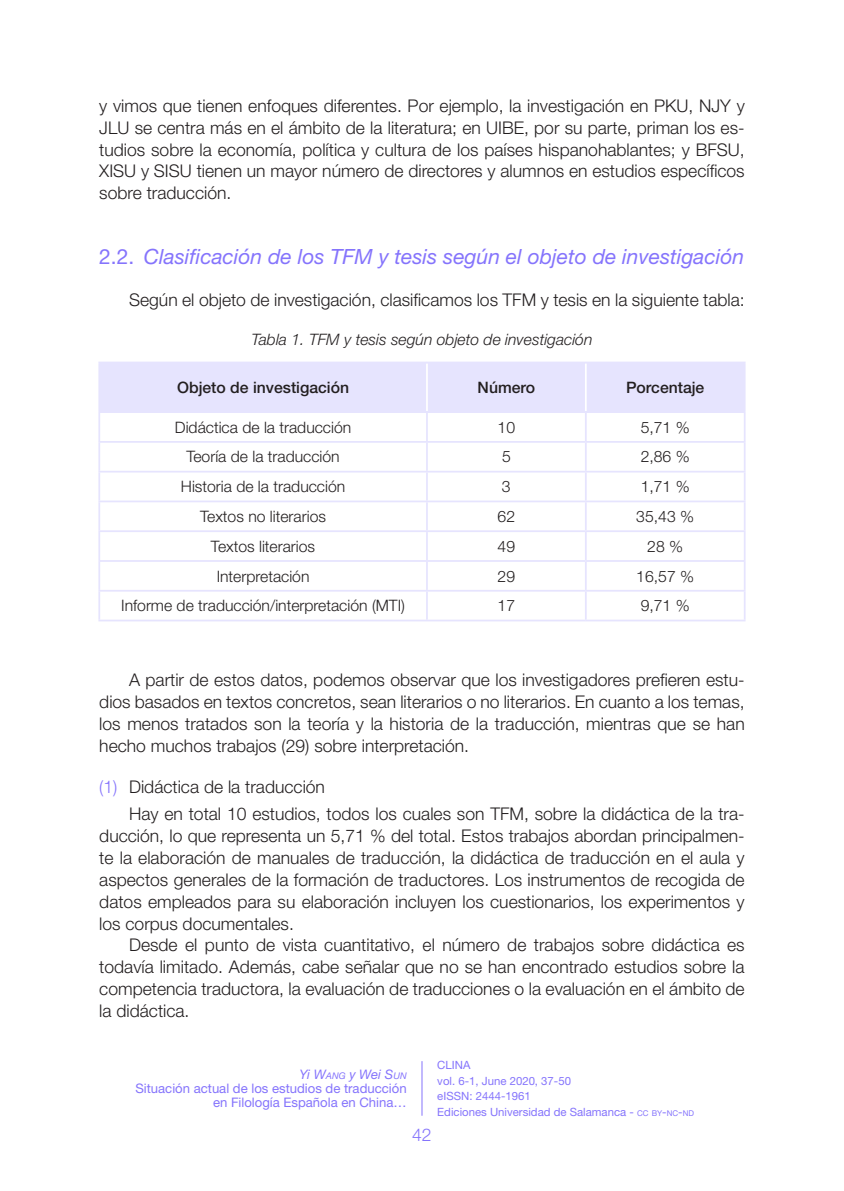
<style>
.page{position:relative;width:844px;height:1191px;background:#fff}
.page>*{position:absolute;margin:0;border:0;box-sizing:border-box;transform-origin:0 0}
.t1{font:italic 21px "Helvetica Neue LT Std";color:#8574fc}
.t2{font:300 17.5px/21.9px "Helvetica Neue LT Std";color:#231f20;text-align:justify}
.t3{font:300 17.5px "Helvetica Neue LT Std";color:#8574fc}
.t4{font:300 15.75px "Helvetica Neue LT Std";color:#231f20}
.t5{font:italic 300 15.75px "Helvetica Neue LT Std";color:#231f20}
.t6{font:500 15.75px "Helvetica Neue LT Std";color:#231f20}
.t7{font:13.12px/14px "Helvetica Neue LT Std";color:#8574fc;text-align:right}
.t8{font:11.38px/15.4px "Helvetica Neue LT Std";color:#8574fc}
.s1{font-style:normal}
.s2{color:#8574fc}
.s3{font-style:italic}
.s4{font-style:italic;font-size:9.1px}
.s5{font-size:8.05px}
.s6{font-style:inherit}
</style>
<div class="page">
<hr style="left:421px;top:1061px;width:1px;height:54px;background:#8574fc">
<hr style="left:98px;top:441px;width:329px;height:2px;background:#e6e4fe">
<hr style="left:585px;top:441px;width:160px;height:2px;background:#e6e4fe">
<hr style="left:98px;top:471px;width:329px;height:1px;background:#e6e4fe">
<hr style="left:585px;top:471px;width:160px;height:1px;background:#e6e4fe">
<hr style="left:98px;top:500px;width:329px;height:2px;background:#e6e4fe">
<hr style="left:585px;top:500px;width:160px;height:2px;background:#e6e4fe">
<hr style="left:98px;top:530px;width:329px;height:2px;background:#e6e4fe">
<hr style="left:585px;top:530px;width:160px;height:2px;background:#e6e4fe">
<hr style="left:98px;top:560px;width:329px;height:2px;background:#e6e4fe">
<hr style="left:585px;top:560px;width:160px;height:2px;background:#e6e4fe">
<hr style="left:98px;top:590px;width:329px;height:1px;background:#e6e4fe">
<svg style="left:100px;top:363px;width:644px;height:256px"></svg>
<hr style="left:585px;top:590px;width:160px;height:1px;background:#e6e4fe">
<hr style="left:584px;top:591px;width:2px;height:28px;background:#e6e4fe">
<hr style="left:98px;top:413px;width:2px;height:28px;background:#e6e4fe">
<hr style="left:743px;top:413px;width:2px;height:28px;background:#e6e4fe">
<hr style="left:98px;top:443px;width:2px;height:28px;background:#e6e4fe">
<hr style="left:743px;top:443px;width:2px;height:28px;background:#e6e4fe">
<hr style="left:98px;top:472px;width:2px;height:28px;background:#e6e4fe">
<hr style="left:743px;top:472px;width:2px;height:28px;background:#e6e4fe">
<hr style="left:98px;top:502px;width:2px;height:28px;background:#e6e4fe">
<hr style="left:743px;top:502px;width:2px;height:28px;background:#e6e4fe">
<hr style="left:98px;top:532px;width:2px;height:28px;background:#e6e4fe">
<hr style="left:743px;top:532px;width:2px;height:28px;background:#e6e4fe">
<hr style="left:98px;top:562px;width:2px;height:28px;background:#e6e4fe">
<hr style="left:743px;top:562px;width:2px;height:28px;background:#e6e4fe">
<hr style="left:98px;top:591px;width:2px;height:28px;background:#e6e4fe">
<hr style="left:743px;top:591px;width:2px;height:28px;background:#e6e4fe">
<hr style="left:98px;top:619px;width:329px;height:2px;background:#e6e4fe">
<hr style="left:427px;top:619px;width:158px;height:2px;background:#e6e4fe">
<hr style="left:585px;top:619px;width:160px;height:2px;background:#e6e4fe">
<hr style="left:98px;top:411px;width:329px;height:2px;background:#e6e4fe">
<hr style="left:427px;top:411px;width:158px;height:2px;background:#e6e4fe">
<hr style="left:585px;top:411px;width:160px;height:2px;background:#e6e4fe">
<hr style="left:98px;top:361px;width:329px;height:2px;background:#e6e4fe">
<hr style="left:98px;top:363px;width:2px;height:48px;background:#e6e4fe">
<hr style="left:427px;top:361px;width:158px;height:2px;background:#e6e4fe">
<hr style="left:585px;top:361px;width:160px;height:2px;background:#e6e4fe">
<hr style="left:743px;top:363px;width:2px;height:48px;background:#e6e4fe">
<p class="t2" style="left:99px;top:94px;width:646px">y vimos que tienen enfoques diferentes. Por ejemplo, la investigación en PKU, NJY y JLU se centra más en el ámbito de la literatura; en UIBE, por su parte, priman los es&shy;tudios sobre la economía, política y cultura de los países hispanohablantes; y BFSU, XISU y SISU tienen un mayor número de directores y alumnos en estudios específicos sobre traducción.</p>
<p class="t1" style="left:99px;top:244px;width:646px"><span class="s1">2.2.</span> Clasificación de los TFM y tesis según el objeto de investigación</p>
<p class="t2" style="left:129px;top:288px;width:617px">Según el objeto de investigación, clasificamos los TFM y tesis en la siguiente tabla:</p>
<p class="t5" style="left:251px;top:330px;width:342px">Tabla 1. TFM y tesis según objeto de investigación</p>
<p class="t6" style="left:177px;top:378px;width:173px">Objeto de investigación</p>
<p class="t6" style="left:477px;top:378px;width:59px">Número</p>
<p class="t6" style="left:626px;top:378px;width:80px">Porcentaje</p>
<p class="t4" style="left:175px;top:417px;width:178px">Didáctica de la traducción</p>
<p class="t4" style="left:497px;top:417px;width:19px">10</p>
<p class="t4" style="left:640px;top:417px;width:51px">5,71 %</p>
<p class="t4" style="left:186px;top:447px;width:155px">Teoría de la traducción</p>
<p class="t4" style="left:502px;top:447px;width:10px">5</p>
<p class="t4" style="left:640px;top:447px;width:51px">2,86 %</p>
<p class="t4" style="left:181px;top:477px;width:166px">Historia de la traducción</p>
<p class="t4" style="left:502px;top:477px;width:10px">3</p>
<p class="t4" style="left:640px;top:477px;width:51px">1,71 %</p>
<p class="t4" style="left:200px;top:507px;width:127px">Textos no literarios</p>
<p class="t4" style="left:497px;top:507px;width:19px">62</p>
<p class="t4" style="left:636px;top:507px;width:59px">35,43 %</p>
<p class="t4" style="left:211px;top:536px;width:106px">Textos literarios</p>
<p class="t4" style="left:497px;top:536px;width:19px">49</p>
<p class="t4" style="left:647px;top:536px;width:37px">28 %</p>
<p class="t4" style="left:216px;top:566px;width:94px">Interpretación</p>
<p class="t4" style="left:497px;top:566px;width:19px">29</p>
<p class="t4" style="left:636px;top:566px;width:59px">16,57 %</p>
<p class="t4" style="left:121px;top:596px;width:285px">Informe de traducción/interpretación (MTI)</p>
<p class="t4" style="left:497px;top:596px;width:19px">17</p>
<p class="t4" style="left:640px;top:596px;width:51px">9,71 %</p>
<p class="t2" style="left:99px;top:668px;width:646px;text-indent:30px">A partir de estos datos, podemos observar que los investigadores prefieren estu&shy;dios basados en textos concretos, sean literarios o no literarios. En cuanto a los temas, los menos tratados son la teoría y la historia de la traducción, mientras que se han hecho muchos trabajos (29) sobre interpretación.</p>
<p class="t2" style="left:129px;top:773px;width:617px;line-height:26.8px;text-indent:-30px"><span class="s2">(1)</span> Didáctica de la traducción<br>Hay en total 10 estudios, todos los cuales son TFM, sobre la didáctica de la tra-</p>
<p class="t2" style="left:99px;top:824px;width:646px">ducción, lo que representa un 5,71 % del total. Estos trabajos abordan principalmen&shy;te la elaboración de manuales de traducción, la didáctica de traducción en el aula y aspectos generales de la formación de traductores. Los instrumentos de recogida de datos empleados para su elaboración incluyen los cuestionarios, los experimentos y los corpus documentales.</p>
<p class="t2" style="left:99px;top:934px;width:646px;text-indent:30px">Desde el punto de vista cuantitativo, el número de trabajos sobre didáctica es todavía limitado. Además, cabe señalar que no se han encontrado estudios sobre la competencia traductora, la evaluación de traducciones o la evaluación en el ámbito de la didáctica.</p>
<p class="t7" style="left:135px;top:1067px;width:273px"><span class="s3">Yi</span> <span class="s3">W</span><span class="s4">ANG</span> <span class="s3">y Wei</span> <span class="s3">S</span><span class="s4">UN<br></span>Situación actual de los estudios de traducción en Filología Española en China…</p>
<p class="t8" style="left:437px;top:1057px;width:258px">CLINA<br>vol. 6-1, June 2020, 37-50<br>eISSN: 2444-1961<br>Ediciones Universidad de Salamanca - <span class="s5">CC BY</span><span class="s6">-</span><span class="s5">NC</span><span class="s6">-</span><span class="s5">ND</span></p>
<p class="t3" style="left:412px;top:1123px;width:21px">42</p>
</div>
